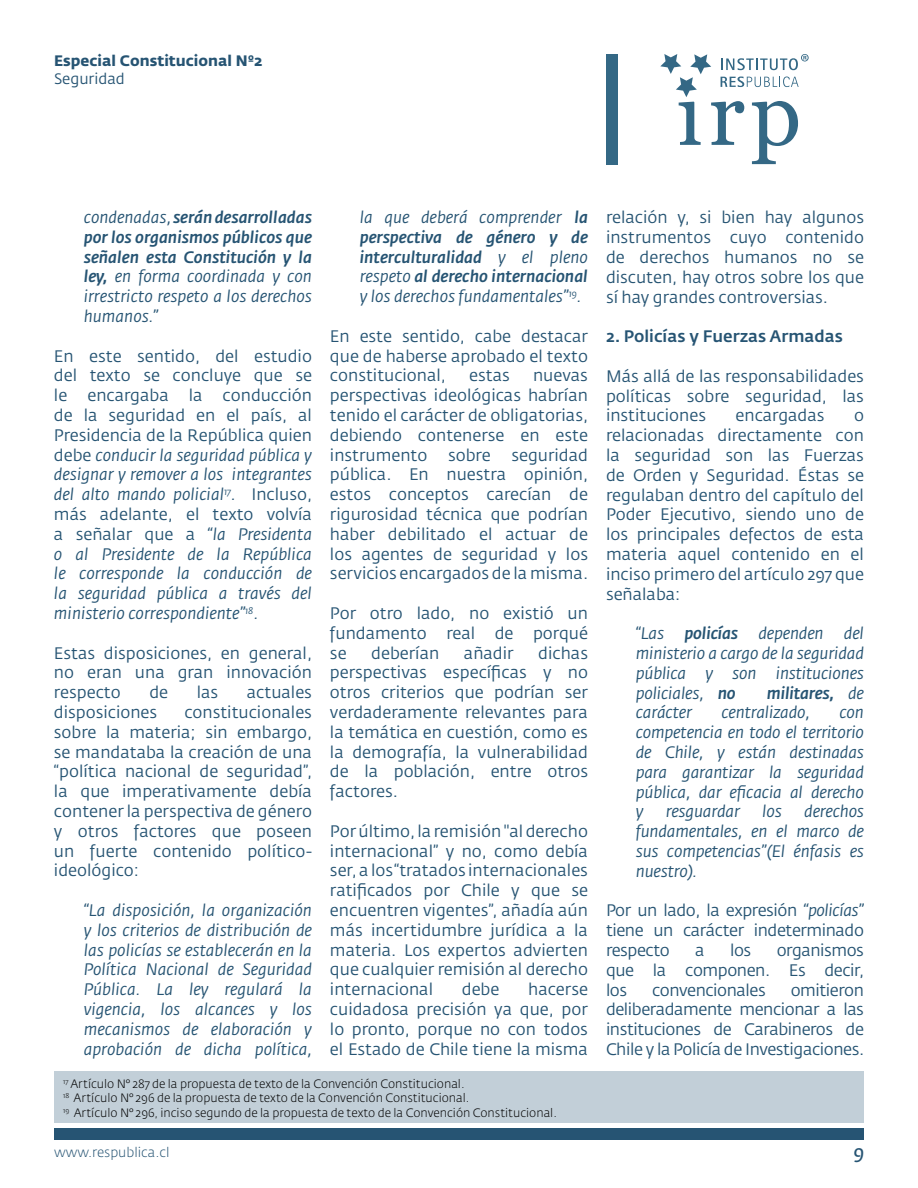
<style>
.page{position:relative;width:918px;height:1188px;background:#fff}
.page>*{position:absolute;margin:0;border:0;box-sizing:border-box;transform-origin:0 0}
.t1{font:italic 19.5px "Fedra Sans Std";color:#265473}
.t2{font:16.5px/19.8px "Fedra Sans Std";color:#265473;text-align:justify}
.t3{font:italic 16.5px/19.8px "Fedra Sans Std";letter-spacing:-.01em;color:#265473;text-align:justify}
.t4{font:italic 500 16.5px/19.8px "Fedra Sans Std";color:#265473;text-align:justify}
.t5{font:500 16.5px "Fedra Sans Std";color:#265473}
.t6{font:16.5px "Fedra Sans Std";letter-spacing:-.025em;color:#265473}
.t7{font:700 15px "Fedra Sans Std";color:#265473}
.t8{font:15px "Fedra Sans Std";color:#265473}
.t9{font:300 13.5px "Fedra Sans Std";color:#265473}
.t10{font:300 12px/14.4px "Fedra Sans Std";color:#000}
.s1{font-weight:400}
.s2{font-style:normal}
.s3{font-weight:500}
.s4{font-style:italic}
</style>
<div class="page">
<div style="left:54px;top:1128px;width:810px;height:12px;background:#265473"></div>
<svg style="left:660px;top:54px;width:149px;height:110px"></svg>
<div style="left:606px;top:54px;width:11px;height:111px;background:#346885"></div>
<div style="left:54px;top:1071px;width:810px;height:52px;background:#c2cfd8"></div>
<p class="t7" style="left:54px;top:51px;width:210px">Especial Constitucional Nº2</p>
<p class="t8" style="left:54px;top:69px;width:72px">Seguridad</p>
<p class="t4" style="left:84px;top:207px;width:230px"><span class="s1">condenadas,</span> serán desarrolladas por los organismos públicos que señalen esta Constitución y la ley, <span class="s1">en forma coordinada y con irrestricto respeto a los derechos humanos.”</span></p>
<p class="t3" style="left:54px;top:346px;width:260px"><span class="s2">En este sentido, del estudio del texto se concluye que se le encargaba la conducción de la seguridad en el país, al Presidencia de la República quien debe</span> conducir la seguridad pública y designar y remover a los integrantes del alto mando policial<sup>17</sup>. <span class="s2">Incluso, más adelante, el texto volvía a señalar que a</span> “la Presidenta o al Presidente de la República le corresponde la conducción de la seguridad pública a través del ministerio correspondiente”<sup>18</sup>.</p>
<p class="t2" style="left:54px;top:643px;width:260px">Estas disposiciones, en general, no eran una gran innovación respecto</p>
<p class="t3" style="left:360px;top:207px;width:230px">la que deberá comprender <span class="s3">la perspectiva de género y de interculturalidad</span> y el pleno respeto <span class="s3">al derecho internacional </span>y los derechos fundamentales”<sup>19</sup>.</p>
<p class="t2" style="left:330px;top:326px;width:259px">En este sentido, cabe destacar que de haberse aprobado el texto constitucional,</p>
<p class="t2" style="left:469px;top:366px;width:42px">estas</p>
<p class="t2" style="left:330px;top:366px;width:260px;text-indent:203px">nuevas perspectivas ideológicas habrían tenido el carácter de obligatorias, debiendo contenerse en este instrumento</p>
<p class="t2" style="left:330px;top:445px;width:260px;text-indent:181px">seguridad pública. En nuestra opinión, estos conceptos carecían de rigurosidad técnica que podrían haber debilitado el actuar de los agentes de seguridad y los servicios encargados de la misma.</p>
<p class="t2" style="left:330px;top:603px;width:260px">Por otro lado, no existió un fundamento real de porqué se</p>
<p class="t2" style="left:448px;top:445px;width:44px">sobre</p>
<p class="t2" style="left:371px;top:643px;width:70px">deberían</p>
<p class="t2" style="left:464px;top:643px;width:51px">añadir</p>
<p class="t2" style="left:330px;top:643px;width:260px;text-indent:208px">dichas perspectivas específicas y no otros criterios que podrían ser verdaderamente relevantes para la temática en cuestión, como es la demografía, la vulnerabilidad de la población, entre otros factores.</p>
<p class="t2" style="left:330px;top:821px;width:260px">Por último, la remisión "al derecho internacional” y no, como debía ser, a los “tratados internacionales ratificados por Chile y que se encuentren vigentes”, añadía aún más incertidumbre jurídica a la materia. Los expertos advierten que cualquier remisión al derecho internacional</p>
<p class="t2" style="left:149px;top:683px;width:20px">de</p>
<p class="t2" style="left:197px;top:683px;width:23px">las</p>
<p class="t2" style="left:247px;top:683px;width:67px">actuales</p>
<p class="t2" style="left:54px;top:702px;width:105px">disposiciones</p>
<p class="t2" style="left:54px;top:702px;width:260px;text-indent:130px">constitucionales sobre la materia; sin embargo, se mandataba la creación de una “política nacional de seguridad”, la que imperativamente debía contener la perspectiva de género y otros factores que poseen un fuerte contenido político&shy;ideológico:</p>
<p class="t3" style="left:84px;top:900px;width:230px">“La disposición, la organización y los criterios de distribución de las policías se establecerán en la Política Nacional de Seguridad Pública. La ley regulará la vigencia, los alcances y los mecanismos de elaboración y aprobación de dicha política,</p>
<p class="t2" style="left:330px;top:980px;width:260px;text-indent:198px">hacerse cuidadosa precisión ya que, por lo pronto, porque no con todos el Estado de Chile tiene la misma</p>
<p class="t10" style="left:63px;top:1076px;width:495px"><sup>17</sup> Artículo N° 287 de la propuesta de texto de la Convención Constitucional.<br><sup>18</sup> Artículo N° 296 de la propuesta de texto de la Convención Constitucional.<br><sup>19</sup> Artículo N° 296, inciso segundo de la propuesta de texto de la Convención Constitucional.</p>
<p class="t2" style="left:462px;top:980px;width:39px">debe</p>
<p class="t2" style="left:606px;top:208px;width:260px">relación y, si bien hay algunos instrumentos cuyo contenido de derechos humanos no se discuten, hay otros sobre los que sí hay grandes controversias.</p>
<p class="t5" style="left:606px;top:326px;width:239px">2. Policías y Fuerzas Armadas</p>
<p class="t2" style="left:606px;top:366px;width:259px">Más allá de las responsabilidades políticas sobre seguridad, las instituciones</p>
<p class="t2" style="left:736px;top:406px;width:91px">encargadas</p>
<p class="t2" style="left:606px;top:406px;width:260px;text-indent:248px">o relacionadas directamente con la seguridad son las Fuerzas de Orden y Seguridad. Éstas se regulaban dentro del capítulo del Poder Ejecutivo, siendo uno de los principales defectos de esta materia aquel contenido en el inciso primero del artículo 297 que señalaba:</p>
<p class="t3" style="left:636px;top:623px;width:230px">“Las <span class="s3">policías</span> dependen del ministerio a cargo de la seguridad pública y son instituciones policiales, <span class="s3">no</span></p>
<p class="t4" style="left:767px;top:683px;width:99px">militares, <span class="s1">de</span></p>
<p class="t3" style="left:636px;top:703px;width:58px">carácter</p>
<p class="t3" style="left:721px;top:703px;width:90px">centralizado,</p>
<p class="t3" style="left:636px;top:703px;width:230px;text-indent:204px">con competencia en todo el territorio de Chile, y están destinadas para garantizar la seguridad pública, dar eficacia al derecho y</p>
<p class="t3" style="left:636px;top:802px;width:230px;text-indent:168px">derechos fundamentales, en el marco de sus competencias”(El énfasis es nuestro).</p>
<p class="t2" style="left:606px;top:901px;width:260px">Por un lado, la expresión <span class="s4">“policías” </span>tiene un carácter indeterminado respecto</p>
<p class="t3" style="left:666px;top:802px;width:76px">resguardar</p>
<p class="t3" style="left:762px;top:802px;width:21px">los</p>
<p class="t2" style="left:606px;top:940px;width:260px;text-indent:171px">organismos que la componen. Es decir, los</p>
<p class="t2" style="left:695px;top:940px;width:11px">a</p>
<p class="t2" style="left:730px;top:940px;width:23px">los</p>
<p class="t2" style="left:606px;top:980px;width:260px;text-indent:185px">omitieron deliberadamente mencionar a las instituciones de Carabineros de Chile y la Policía de Investigaciones.</p>
<p class="t6" style="left:652px;top:979px;width:115px">convencionales</p>
<p class="t9" style="left:54px;top:1144px;width:117px">www.respublica.cl</p>
<p class="t1" style="left:854px;top:1140px;width:12px">9</p>
</div>
